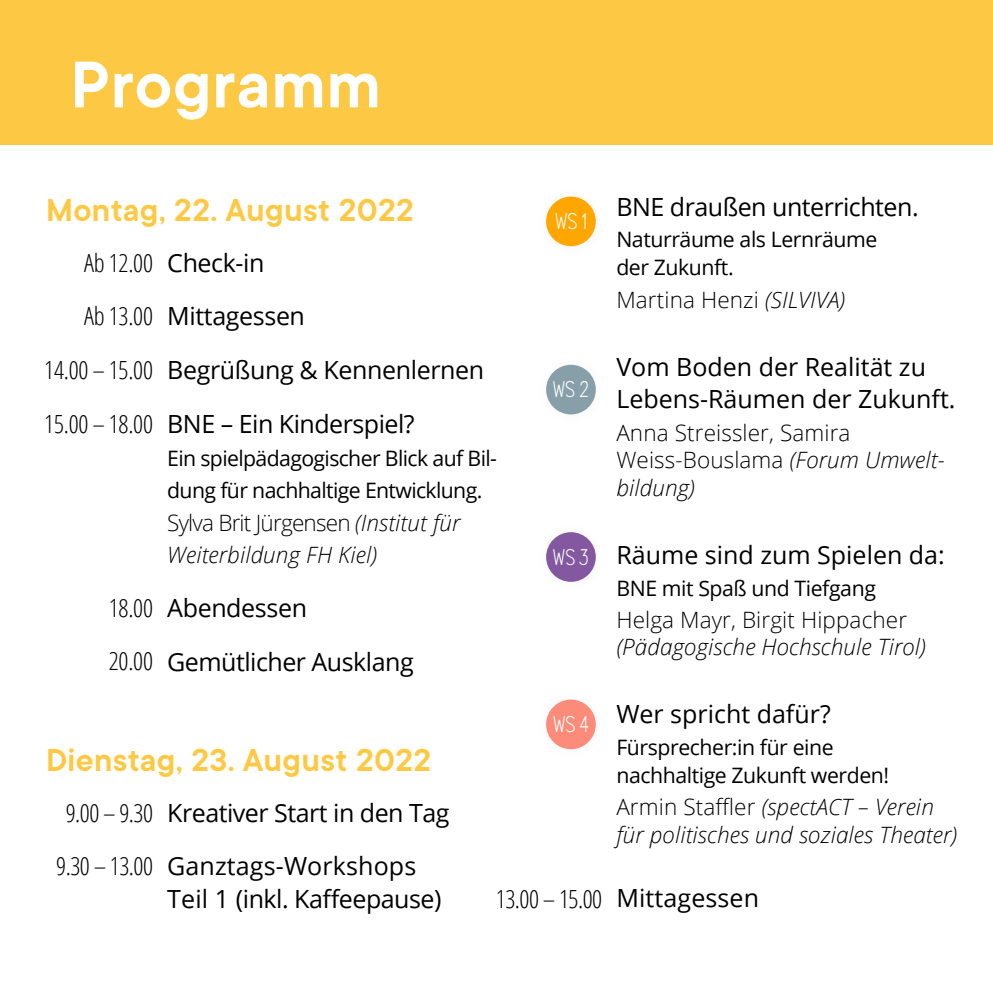
<style>
.page{position:relative;width:993px;height:993px;background:#fff}
.page>*{position:absolute;margin:0;border:0;box-sizing:border-box;transform-origin:0 0}
.t1{font:600 72.5px "TT Commons";letter-spacing:.01em;color:#fff}
.t2{font:600 35px "TT Commons";letter-spacing:.01em;color:#fdc944}
.t3{font:25px/53.8px "Open Sans";letter-spacing:-.015em;color:#000}
.t4{font:300 condensed 25px/53.8px "Open Sans";letter-spacing:-.01em;color:#000;text-align:right}
.t5{font:25px "Open Sans";letter-spacing:.005em;color:#000}
.t6{font:italic 300 22.5px/32.5px "Open Sans";letter-spacing:.005em;color:#000}
.t7{font:300 22.5px/27.5px "Open Sans";letter-spacing:.005em;color:#000}
.t8{font:22px "Marvelous Sans Demo";color:#fff;scale:.91 1}
.t9{font:21.25px/27.5px "Open Sans";letter-spacing:-.02em;color:#000}
.s1{font-style:normal}
.s2{font-style:italic}
</style>
<div class="page">
<div style="left:0;top:0;width:992px;height:145px;background:#fdc944"></div>
<div style="left:546px;top:196px;width:49px;height:50px;background:#ffa700;border-radius:50%"></div>
<div style="left:546px;top:364px;width:49px;height:50px;background:#879fa8;border-radius:50%"></div>
<div style="left:546px;top:532px;width:49px;height:49px;background:#8358a0;border-radius:50%"></div>
<div style="left:546px;top:699px;width:49px;height:50px;background:#fc8c79;border-radius:50%"></div>
<h1 class="t1" style="left:70px;top:45px;width:312px">Programm</h1>
<h2 class="t2" style="left:46px;top:191px;width:369px">Montag, 22. August 2022</h2>
<p class="t4" style="left:44px;top:235px;width:110px">Ab 12.00<br>Ab 13.00<br>14.00 – 15.00<br>15.00 – 18.00</p>
<p class="t4" style="left:109px;top:580px;width:46px;line-height:53px;text-align:left">18.00<br>20.00</p>
<p class="t3" style="left:167px;top:235px;width:318px">Check-in<br>Mittagessen<br>Begrüßung &amp; Kennenlernen<br>BNE – Ein Kinderspiel?</p>
<p class="t9" style="left:167px;top:441px;width:331px;line-height:32.5px">Ein spielpädagogischer Blick auf Bil&shy;dung für nachhaltige Entwicklung.</p>
<p class="t6" style="left:167px;top:505px;width:294px"><span class="s1">Sylva Brit Jürgensen</span> (Institut für<br>Weiterbildung FH Kiel)</p>
<p class="t3" style="left:167px;top:580px;width:248px">Abendessen<br>Gemütlicher Ausklang</p>
<p class="t8" style="left:555px;top:211px;width:36px">WS 1</p>
<p class="t8" style="left:552px;top:379px;width:41px">WS 2</p>
<p class="t8" style="left:553px;top:546px;width:41px">WS 3</p>
<p class="t8" style="left:553px;top:714px;width:41px">WS 4</p>
<h2 class="t2" style="left:46px;top:740px;width:386px">Dienstag, 23. August 2022</h2>
<p class="t3" style="left:167px;top:784px;width:284px">Kreativer Start in den Tag<br>Ganztags-Workshops</p>
<p class="t3" style="left:167px;top:870px;width:276px">Teil 1 (inkl. Kaffeepause)</p>
<p class="t4" style="left:495px;top:870px;width:108px">13.00 – 15.00</p>
<p class="t4" style="left:56px;top:784px;width:98px;text-align:center">9.00 – 9.30<br>9.30 – 13.00</p>
<p class="t3" style="left:616px;top:179px;width:304px">BNE draußen unterrichten.</p>
<p class="t9" style="left:616px;top:225px;width:262px">Naturräume als Lernräume der Zukunft.</p>
<p class="t7" style="left:616px;top:285px;width:230px">Martina Henzi <span class="s2">(SILVIVA)</span></p>
<p class="t3" style="left:616px;top:349px;width:340px;line-height:32.5px">Vom Boden der Realität zu<br>Lebens-Räumen der Zukunft.</p>
<p class="t7" style="left:616px;top:418px;width:330px">Anna Streissler, Samira<br>Weiss-Bouslama <span class="s2">(Forum Umwelt&shy;bildung)</span></p>
<p class="t3" style="left:616px;top:527px;width:330px">Räume sind zum Spielen da:</p>
<p class="t9" style="left:616px;top:574px;width:261px">BNE mit Spaß und Tiefgang</p>
<p class="t7" style="left:616px;top:605px;width:292px">Helga Mayr, Birgit Hippacher</p>
<p class="t6" style="left:616px;top:630px;width:311px">(Pädagogische Hochschule Tirol)</p>
<p class="t3" style="left:616px;top:686px;width:216px">Wer spricht dafür?</p>
<p class="t9" style="left:616px;top:733px;width:274px">Fürsprecher:in für eine nachhaltige Zukunft werden!</p>
<p class="t6" style="left:616px;top:792px;width:342px;line-height:27.5px"><span class="s1">Armin Staffler</span> (spectACT – Verein für politisches und soziales Theater)</p>
<p class="t5" style="left:616px;top:880px;width:144px">Mittagessen</p>
</div>
